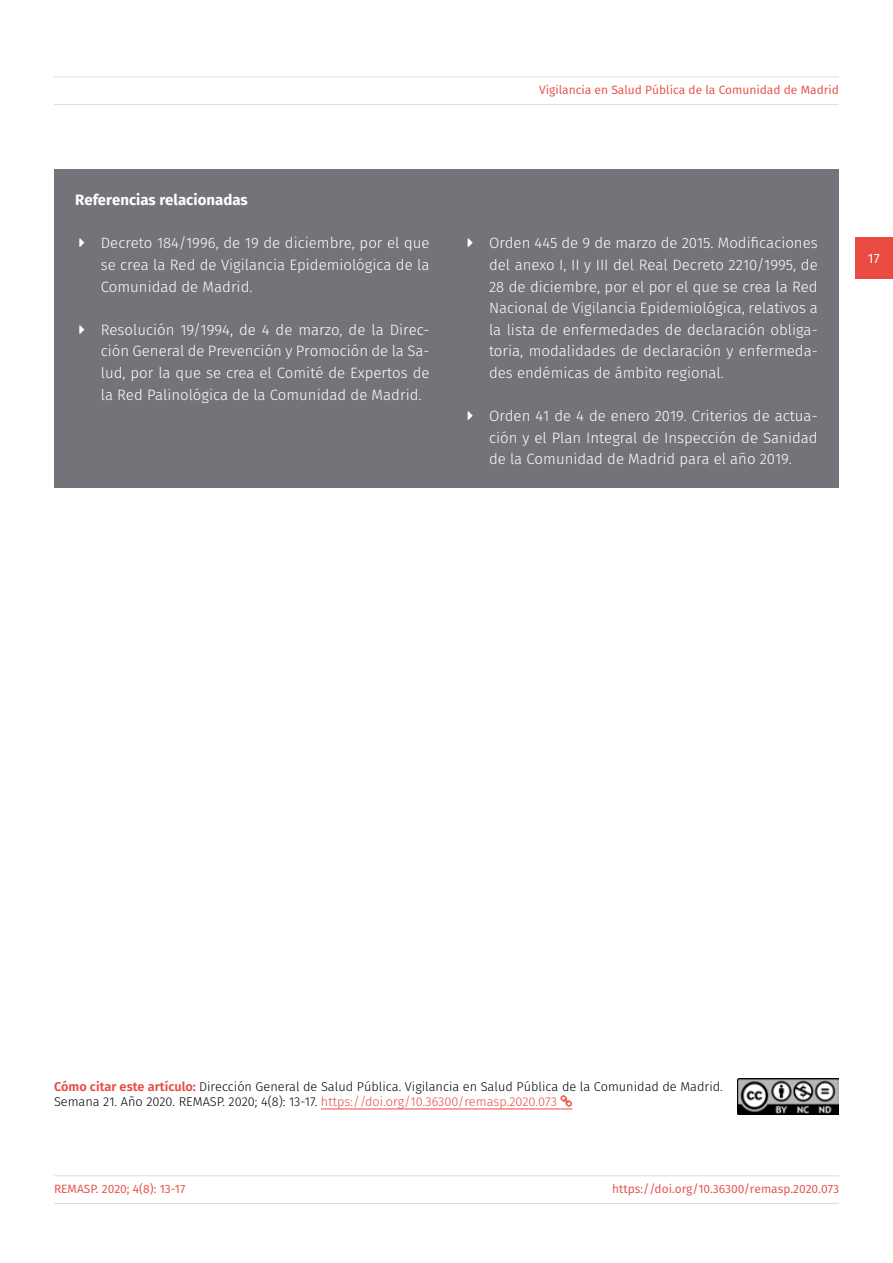
<style>
.page{position:relative;width:893px;height:1263px;background:#fff}
.page>*{position:absolute;margin:0;border:0;box-sizing:border-box;transform-origin:0 0}
.t1{font:300 15px/21.6px "Fira Sans";color:#fff;text-align:justify}
.t2{font:700 15px "Fira Sans";color:#fff}
.t3{font:13.5px "Fira Sans";color:#fff}
.t4{font:300 12.75px/15px "Fira Sans";color:#000}
.t5{font:12px "Fira Sans";color:#e94b42}
.s1{font-weight:600;color:#e94b42}
.s2{color:#e94b42}
</style>
<div class="page">
<hr style="left:54px;top:1175px;width:785px;height:1px;background:#dcdfde">
<hr style="left:54px;top:1203px;width:785px;height:1px;background:#dcdfde">
<hr style="left:54px;top:77px;width:785px;height:1px;background:#dcdfde">
<hr style="left:54px;top:104px;width:785px;height:1px;background:#dcdfde">
<hr style="left:321px;top:1108px;width:240px;height:1px;background:#e94b42">
<div style="left:54px;top:169px;width:785px;height:319px;background:#74737a"></div>
<img style="left:737px;top:1078px;width:102px;height:36px">
<div style="left:855px;top:237px;width:38px;height:42px;background:#e94b42"></div>
<p class="t2" style="left:75px;top:187px;width:174px">Referencias relacionadas</p>
<p class="t1" style="left:101px;top:232px;width:330px">Decreto 184/1996, de 19 de diciembre, por el que se crea la Red de Vigilancia Epidemiológica de la Comunidad de Madrid.</p>
<p class="t1" style="left:101px;top:319px;width:330px">Resolución 19/1994, de 4 de marzo, de la Direc&shy;ción General de Prevención y Promoción de la Sa&shy;lud, por la que se crea el Comité de Expertos de la Red Palinológica de la Comunidad de Madrid.</p>
<p class="t5" style="left:539px;top:81px;width:301px">Vigilancia en Salud Pública de la Comunidad de Madrid</p>
<p class="t1" style="left:489px;top:232px;width:330px">Orden 445 de 9 de marzo de 2015. Modificaciones del anexo I, II y III del Real Decreto 2210/1995, de 28 de diciembre, por el por el que se crea la Red Nacional de Vigilancia Epidemiológica, relativos a la lista de enfermedades de declaración obliga&shy;toria, modalidades de declaración y enfermeda&shy;des endémicas de ámbito regional.</p>
<p class="t1" style="left:489px;top:405px;width:330px">Orden 41 de 4 de enero 2019. Criterios de actua&shy;ción y el Plan Integral de Inspección de Sanidad de la Comunidad de Madrid para el año 2019.</p>
<p class="t3" style="left:868px;top:248px;width:13px">17</p>
<p class="t4" style="left:54px;top:1079px;width:670px"><span class="s1">Cómo citar este artículo:</span> Dirección General de Salud Pública. Vigilancia en Salud Pública de la Comunidad de Madrid.<br>Semana 21. Año 2020. REMASP. 2020; 4(8): 13-17. <span class="s2">https://doi.org/10.36300/remasp.2020.073</span></p>
<p class="t5" style="left:54px;top:1180px;width:133px">REMASP. 2020; 4(8): 13-17</p>
<p class="t5" style="left:612px;top:1180px;width:228px">https://doi.org/10.36300/remasp.2020.073</p>
</div>
